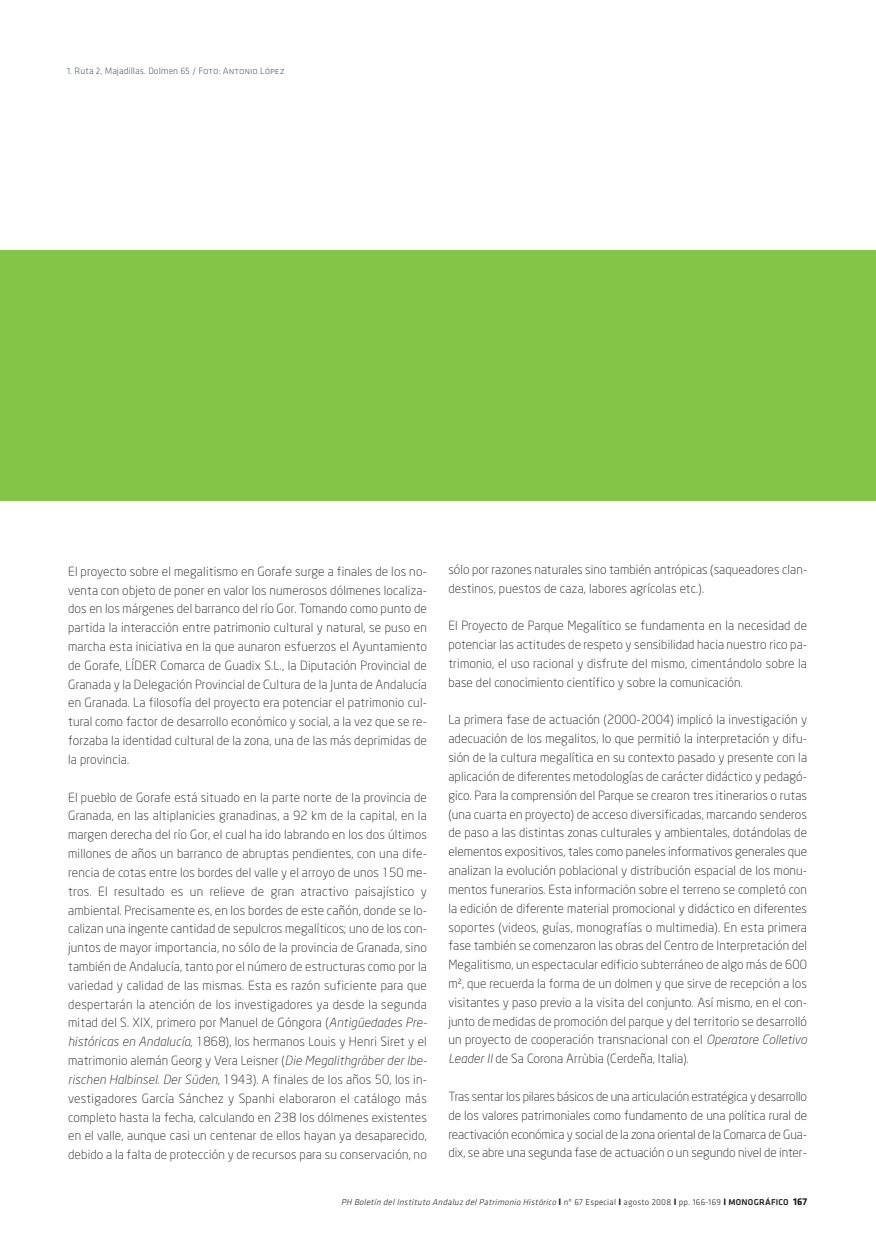
<style>
.page{position:relative;width:876px;height:1238px;background:#fff}
.page>*{position:absolute;margin:0;border:0;box-sizing:border-box;transform-origin:0 0}
.t1{font:300 12.45px/18.8px "Neo Sans";letter-spacing:.01em;color:#231f20;text-align:justify}
.t2{font:300 9.6px "Klavika";color:#53616f}
.t3{font:italic 300 8.85px "Klavika";color:#231f20}
.s1{font-family:"Klavika Light Caps";font-weight:400}
.s2{font-style:italic}
.s3{font-weight:700;font-style:normal;font-size:9.6px}
.s4{font-style:normal}
.s5{font-weight:500;font-style:normal}
.s6{font-weight:700;font-style:normal;font-size:10.35px}
</style>
<div class="page">
<div style="left:0;top:250px;width:875px;height:250px;background:#84c446"></div>
<p class="t2" style="left:67px;top:68px;width:219px">1. Ruta 2, Majadillas. Dolmen 65 / <span class="s1">Foto: Antonio López</span></p>
<p class="t1" style="left:68px;top:563px;width:360px">El proyecto sobre el megalitismo en Gorafe surge a finales de los no&shy;venta con objeto de poner en valor los numerosos dólmenes localiza&shy;dos en los márgenes del barranco del río Gor. Tomando como punto de partida la interacción entre patrimonio cultural y natural, se puso en marcha esta iniciativa en la que aunaron esfuerzos el Ayuntamiento de Gorafe, LÍDER Comarca de Guadix S.L., la Diputación Provincial de Granada y la Delegación Provincial de Cultura de la Junta de Andalucía en Granada. La filosofía del proyecto era potenciar el patrimonio cul&shy;tural como factor de desarrollo económico y social, a la vez que se re&shy;forzaba la identidad cultural de la zona, una de las más deprimidas de la provincia.</p>
<p class="t1" style="left:68px;top:789px;width:360px">El pueblo de Gorafe está situado en la parte norte de la provincia de Granada, en las altiplanicies granadinas, a 92 km de la capital, en la margen derecha del río Gor, el cual ha ido labrando en los dos últimos millones de años un barranco de abruptas pendientes, con una dife&shy;rencia de cotas entre los bordes del valle y el arroyo de unos 150 me&shy;tros. El resultado es un relieve de gran atractivo paisajístico y ambiental. Precisamente es, en los bordes de este cañón, donde se lo&shy;calizan una ingente cantidad de sepulcros megalíticos; uno de los con&shy;juntos de mayor importancia, no sólo de la provincia de Granada, sino también de Andalucía, tanto por el número de estructuras como por la variedad y calidad de las mismas. Esta es razón suficiente para que despertarán la atención de los investigadores ya desde la segunda mitad del S. XIX, primero por Manuel de Góngora (<span class="s2">Antigüedades Pre&shy;históricas en Andalucía</span>, 1868), los hermanos Louis y Henri Siret y el matrimonio alemán Georg y Vera Leisner (<span class="s2">Die Megalithgräber der Ibe&shy;rischen Halbinsel. Der Süden</span>, 1943). A finales de los años 50, los in&shy;vestigadores García Sánchez y Spanhi elaboraron el catálogo más completo hasta la fecha, calculando en 238 los dólmenes existentes en el valle, aunque casi un centenar de ellos hayan ya desaparecido, debido a la falta de protección y de recursos para su conservación, no</p>
<p class="t1" style="left:448px;top:561px;width:360px">sólo por razones naturales sino también antrópicas (saqueadores clan&shy;destinos, puestos de caza, labores agrícolas etc.).</p>
<p class="t1" style="left:448px;top:617px;width:360px">El Proyecto de Parque Megalítico se fundamenta en la necesidad de potenciar las actitudes de respeto y sensibilidad hacia nuestro rico pa&shy;trimonio, el uso racional y disfrute del mismo, cimentándolo sobre la base del conocimiento científico y sobre la comunicación.</p>
<p class="t1" style="left:448px;top:711px;width:360px">La primera fase de actuación (2000-2004) implicó la investigación y adecuación de los megalitos, lo que permitió la interpretación y difu&shy;sión de la cultura megalítica en su contexto pasado y presente con la aplicación de diferentes metodologías de carácter didáctico y pedagó&shy;gico. Para la comprensión del Parque se crearon tres itinerarios o rutas (una cuarta en proyecto) de acceso diversificadas, marcando senderos de paso a las distintas zonas culturales y ambientales, dotándolas de elementos expositivos, tales como paneles informativos generales que analizan la evolución poblacional y distribución espacial de los monu&shy;mentos funerarios. Esta información sobre el terreno se completó con la edición de diferente material promocional y didáctico en diferentes soportes (videos, guías, monografías o multimedia). En esta primera fase también se comenzaron las obras del Centro de Interpretación del Megalitismo, un espectacular edificio subterráneo de algo más de 600 m², que recuerda la forma de un dolmen y que sirve de recepción a los visitantes y paso previo a la visita del conjunto. Así mismo, en el con&shy;junto de medidas de promoción del parque y del territorio se desarrolló un proyecto de cooperación transnacional con el <span class="s2">Operatore Colletivo Leader II</span> de Sa Corona Arrùbia (Cerdeña, Italia).</p>
<p class="t1" style="left:448px;top:1088px;width:360px">Tras sentar los pilares básicos de una articulación estratégica y desarrollo de los valores patrimoniales como fundamento de una política rural de reactivación económica y social de la zona oriental de la Comarca de Gua&shy;dix, se abre una segunda fase de actuación o un segundo nivel de inter-</p>
<p class="t3" style="left:341px;top:1198px;width:468px">PH Boletín del Instituto Andaluz del Patrimonio Histórico<span class="s3">I</span> <span class="s4">nº 67 Especial</span> <span class="s3">I</span> <span class="s4">agosto 2008</span> <span class="s3">I</span> <span class="s4">pp. 166-169</span> <span class="s3">I</span> <span class="s5">MONOGRÁFICO</span> <span class="s6">167</span></p>
</div>
